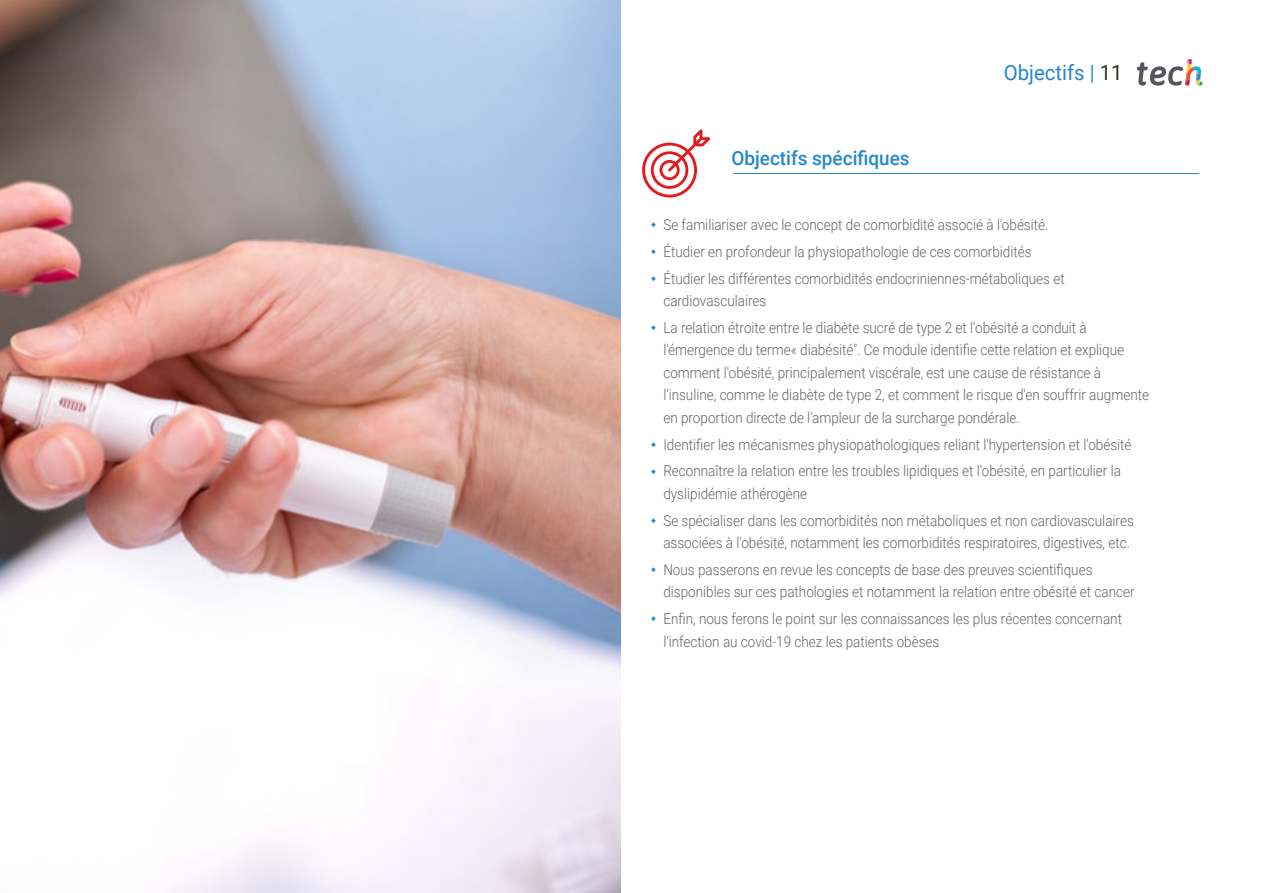
<style>
.page{position:relative;width:1263px;height:893px;background:#fff}
.page>*{position:absolute;margin:0;border:0;box-sizing:border-box;transform-origin:0 0}
.t1{font:21px "Roboto";color:#2488c9}
.t2{font:500 19.5px "Roboto";color:#2488c9}
.t3{font:300 15px/26.7px "Roboto";color:#61646a;scale:.9 1}
.s1{color:#312e20}
</style>
<div class="page">
<hr style="left:733px;top:173px;width:466px;height:1px;background:#2488c9">
<svg style="left:642px;top:129px;width:68px;height:69px"></svg>
<img style="left:0;top:0;width:621px;height:893px">
<svg style="left:1137px;top:59px;width:65px;height:27px"></svg>
<h2 class="t2" style="left:731px;top:144px;width:180px">Objectifs spécifiques</h2>
<h1 class="t1" style="left:1004px;top:57px;width:120px">Objectifs | <span class="s1">11</span></h1>
<p class="t3" style="left:663px;top:211px;width:447px">Se familiariser avec le concept de comorbidité associé à l'obésité.<br>Étudier en profondeur la physiopathologie de ces comorbidités<br>Étudier les différentes comorbidités endocriniennes-métaboliques et</p>
<p class="t3" style="left:663px;top:287px;width:472px">cardiovasculaires<br>La relation étroite entre le diabète sucré de type 2 et l'obésité a conduit à</p>
<p class="t3" style="left:663px;top:338px;width:541px;line-height:22.5px">l'émergence du terme« diabésité". Ce module identifie cette relation et explique comment l'obésité, principalement viscérale, est une cause de résistance à l'insuline, comme le diabète de type 2, et comment le risque d'en souffrir augmente en proportion directe de l'ampleur de la surcharge pondérale.</p>
<p class="t3" style="left:663px;top:430px;width:522px">Identifier les mécanismes physiopathologiques reliant l'hypertension et l'obésité<br>Reconnaître la relation entre les troubles lipidiques et l'obésité, en particulier la</p>
<p class="t3" style="left:663px;top:480px;width:524px">dyslipidémie athérogène<br>Se spécialiser dans les comorbidités non métaboliques et non cardiovasculaires</p>
<p class="t3" style="left:663px;top:529px;width:520px">associées à l'obésité, notamment les comorbidités respiratoires, digestives, etc.<br>Nous passerons en revue les concepts de base des preuves scientifiques</p>
<p class="t3" style="left:663px;top:578px;width:525px">disponibles sur ces pathologies et notamment la relation entre obésité et cancer<br>Enfin, nous ferons le point sur les connaissances les plus récentes concernant</p>
<p class="t3" style="left:663px;top:627px;width:308px">l'infection au covid-19 chez les patients obèses</p>
</div>
